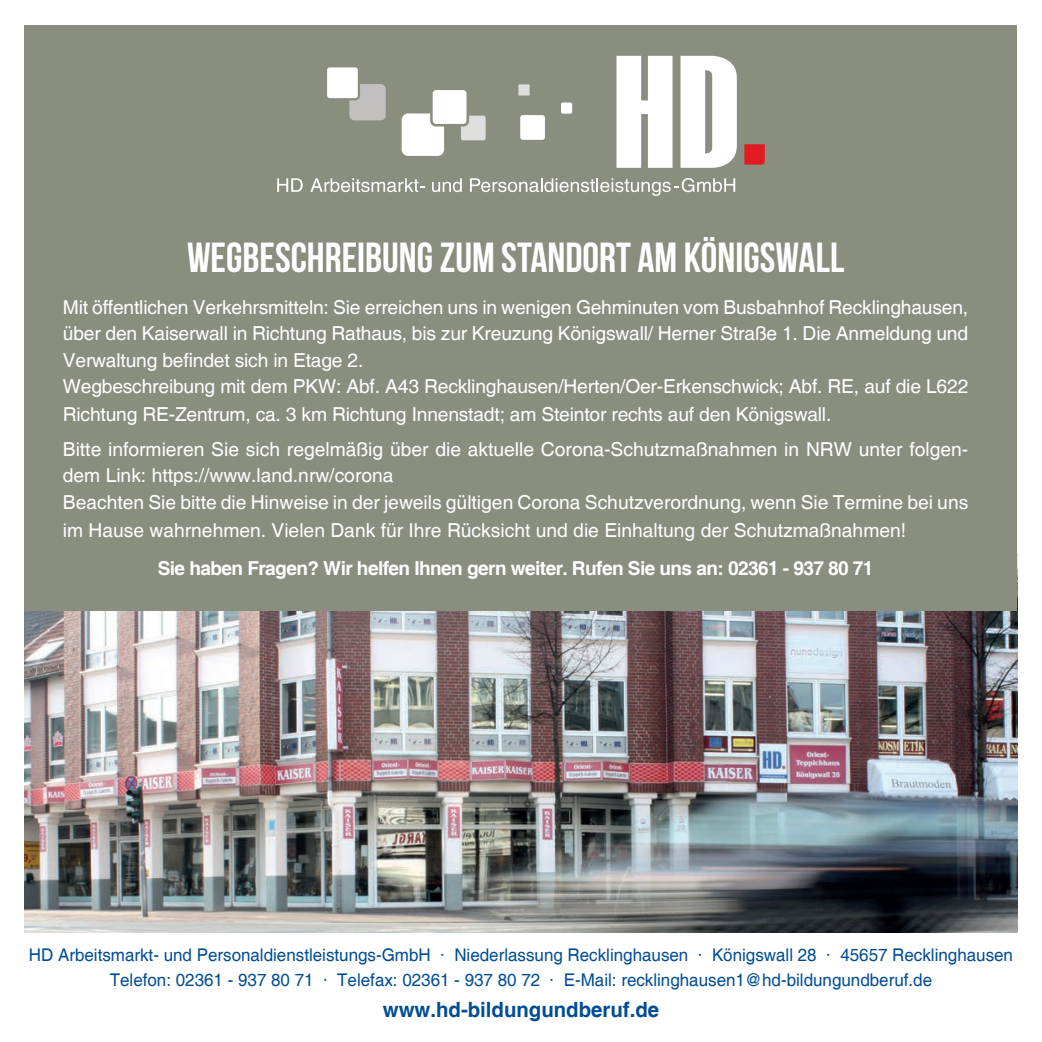
<style>
.page{position:relative;width:1042px;height:1042px;background:#fff}
.page>*{position:absolute;margin:0;border:0;box-sizing:border-box;transform-origin:0 0}
.t1{font:700 42px "Bebas Neue";color:#fff}
.t2{font:700 21px "Helvetica";color:#014d95}
.t3{font:19.25px/26.2px "Helvetica";letter-spacing:-.01em;color:#fff}
.t4{font:700 19.25px "Helvetica";letter-spacing:-.03em;color:#fff}
.t5{font:17.5px/24.5px "Helvetica";color:#014d95;text-align:center}
</style>
<div class="page">
<img style="left:25px;top:610px;width:992px;height:323px">
<div style="left:25px;top:25px;width:992px;height:585px;background:#8a8e7f"></div>
<div style="left:349px;top:84px;width:37px;height:36px;background:#c2c0be;border-radius:5px"></div>
<svg style="left:616px;top:56px;width:56px;height:112px;background:#f1f1f0"></svg>
<svg style="left:680px;top:56px;width:57px;height:112px;background:#eeefed"></svg>
<div style="left:326px;top:66px;width:33px;height:33px;background:#fff;border-radius:4px"></div>
<div style="left:325px;top:65px;width:35px;height:35px;border:2px solid #8a8e7f;border-radius:4px"></div>
<div style="left:402px;top:113px;width:42px;height:43px;background:#fff;border-radius:6px"></div>
<div style="left:561px;top:102px;width:11px;height:12px;background:#fff;border-radius:2px"></div>
<div style="left:519px;top:114px;width:26px;height:26px;background:#fff;border-radius:3px"></div>
<div style="left:519px;top:114px;width:27px;height:27px;border:1px solid #8a8e7f;border-radius:3px"></div>
<svg style="left:744px;top:144px;width:21px;height:21px"></svg>
<div style="left:518px;top:84px;width:11px;height:12px;background:#dededd"></div>
<div style="left:460px;top:115px;width:26px;height:26px;background:#dededd;border-radius:3px"></div>
<div style="left:459px;top:114px;width:28px;height:28px;border:1px solid #8a8e7f;border-radius:3px"></div>
<svg style="left:277px;top:178px;width:26px;height:14px"></svg>
<svg style="left:310px;top:178px;width:114px;height:14px"></svg>
<svg style="left:432px;top:178px;width:30px;height:14px"></svg>
<svg style="left:470px;top:178px;width:265px;height:18px"></svg>
<div style="left:431px;top:89px;width:37px;height:36px;background:#fff;border-radius:5px"></div>
<div style="left:430px;top:88px;width:39px;height:38px;border:3px solid #8a8e7f;border-radius:5px"></div>
<h1 class="t1" style="left:187px;top:235px;width:659px">WEGBESCHREIBUNG ZUM STANDORT AM KÖNIGSWALL</h1>
<p class="t3" style="left:63px;top:295px;width:907px">Mit öffentlichen Verkehrsmitteln: Sie erreichen uns in wenigen Gehminuten vom Busbahnhof Recklinghausen, über den Kaiserwall in Richtung Rathaus, bis zur Kreuzung Königswall/ Herner Straße 1. Die Anmeldung und Verwaltung befindet sich in Etage 2.<br>Wegbeschreibung mit dem PKW: Abf. A43 Recklinghausen/Herten/Oer-Erkenschwick; Abf. RE, auf die L622</p>
<p class="t3" style="left:63px;top:397px;width:907px;line-height:35px">Richtung RE-Zentrum, ca. 3 km Richtung Innenstadt; am Steintor rechts auf den Königswall.<br>Bitte informieren Sie sich regelmäßig über die aktuelle Corona-Schutzmaßnahmen in NRW unter folgen-</p>
<p class="t3" style="left:63px;top:463px;width:907px">dem Link: https://www.land.nrw/corona<br>Beachten Sie bitte die Hinweise in der jeweils gültigen Corona Schutzverordnung, wenn Sie Termine bei uns</p>
<p class="t3" style="left:63px;top:517px;width:845px">im Hause wahrnehmen. Vielen Dank für Ihre Rücksicht und die Einhaltung der Schutzmaßnahmen!</p>
<p class="t4" style="left:158px;top:556px;width:717px">Sie haben Fragen? Wir helfen Ihnen gern weiter. Rufen Sie uns an: 02361 - 937 80 71</p>
<p class="t5" style="left:29px;top:943px;width:985px">HD Arbeitsmarkt- und Personaldienstleistungs-GmbH · Niederlassung Recklinghausen · Königswall 28 · 45657 Recklinghausen<br>Telefon: 02361 - 937 80 71 · Telefax: 02361 - 937 80 72 · E-Mail: recklinghausen1@hd-bildungundberuf.de</p>
<p class="t2" style="left:383px;top:997px;width:278px">www.hd-bildungundberuf.de</p>
</div>
